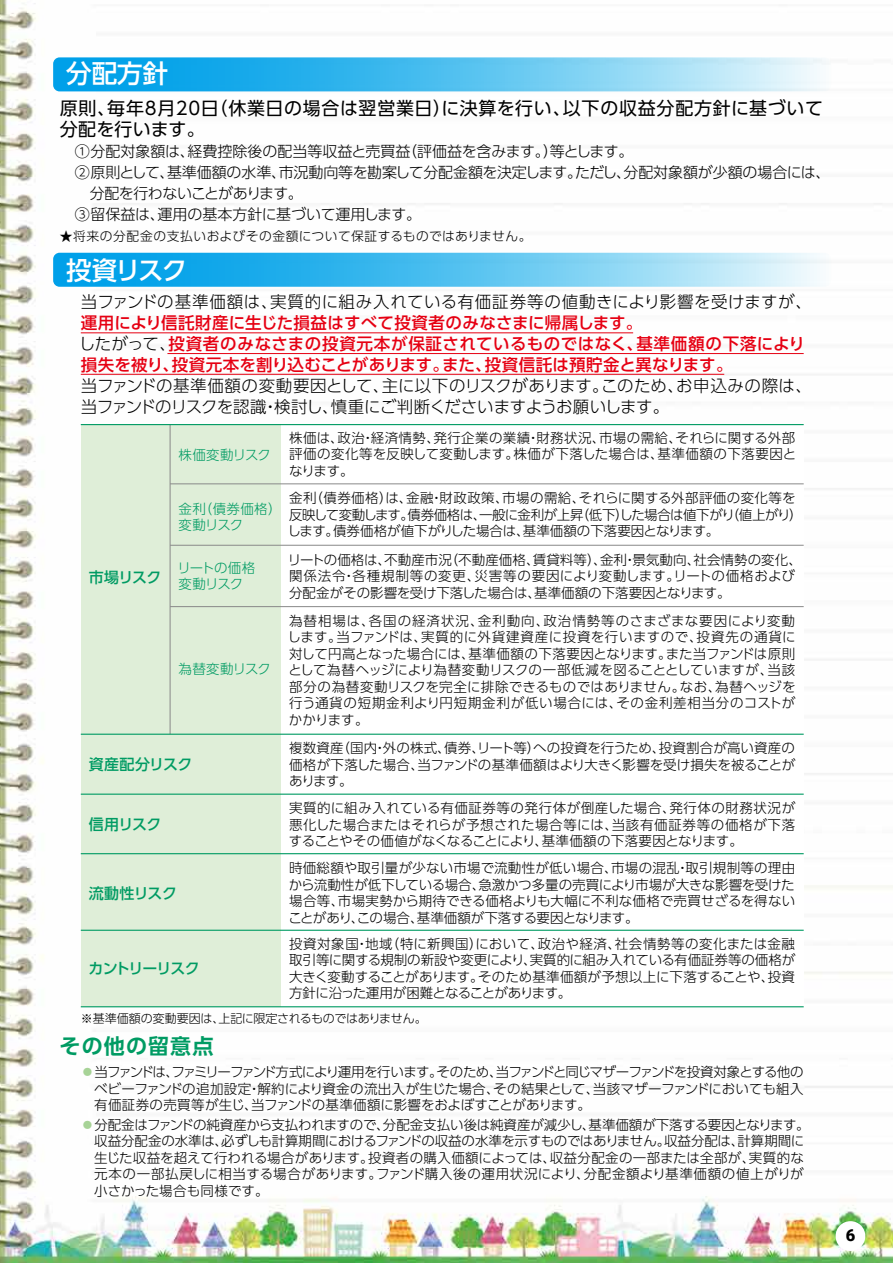
<style>
.page{position:relative;width:893px;height:1263px;background:#fff}
.page>*{position:absolute;margin:0;border:0;box-sizing:border-box;transform-origin:0 0}
.t1{font:500 25.5px "UD Shin Go Pro";color:#fff}
.t2{font:700 21px "UD Shin Go Pro De";letter-spacing:.055em;color:#009b63}
.t3{font:18px/21px "UD Shin Go Pro";letter-spacing:.04em;color:#000}
.t4{font:500 16.5px/21px "UD Shin Go Pro";letter-spacing:.02em;color:#e60012}
.t5{font:300 16.5px/21px "UD Shin Go Pro";letter-spacing:-.015em;color:#000}
.t6{font:300 16.5px "UD Shin Go Pro";letter-spacing:.035em;color:#000}
.t7{font:900 16.5px "Roboto";color:#000}
.t8{font:300 15px "UD Shin Go Pro";letter-spacing:-.005em;color:#000}
.t9{font:500 15px "UD Shin Go Pro";letter-spacing:-.05em;color:#009b63}
.t10{font:300 15px "UD Shin Go Pro";letter-spacing:-.04em;color:#000}
.t11{font:500 15px "UD Shin Go Pro";letter-spacing:-.01em;color:#009b63}
.t12{font:300 13.5px/16.5px "UD Shin Go Pro";color:#000;text-align:justify}
.t13{font:300 13.5px/16.5px "UD Shin Go Pro";letter-spacing:-.025em;color:#000}
.t14{font:300 13.5px "UD Shin Go Pro";letter-spacing:-.02em;color:#009b63}
.t15{font:300 13.5px/16.5px "UD Shin Go Pro";letter-spacing:.025em;color:#009b63}
.t16{font:300 13.5px/16.5px "UD Shin Go Pro";letter-spacing:-.055em;color:#009b63}
.t17{font:300 12.75px "UD Shin Go Pro";letter-spacing:.04em;color:#000}
.t18{font:300 12px "UD Shin Go Pro";letter-spacing:-.02em;color:#000}
.s1{font-weight:300;color:#000}
.s2{font-weight:400;color:#a7d397}
</style>
<div class="page">
<img style="left:0;top:0;width:893px;height:1263px">
<svg style="left:53px;top:57px;width:778px;height:34px;background:#5ec4f0"></svg>
<svg style="left:53px;top:253px;width:778px;height:34px;background:#5dc4f0"></svg>
<div style="left:82px;top:424px;width:721px;height:583px;background:#fff"></div>
<div style="left:81px;top:425px;width:200px;height:582px;background:#dfeed8"></div>
<hr style="left:170px;top:483px;width:634px;height:1px;background:#898989">
<hr style="left:170px;top:545px;width:634px;height:1px;background:#898989">
<hr style="left:170px;top:606px;width:634px;height:1px;background:#898989">
<hr style="left:81px;top:794px;width:723px;height:1px;background:#009b63">
<hr style="left:81px;top:853px;width:723px;height:1px;background:#009b63">
<hr style="left:81px;top:930px;width:723px;height:1px;background:#009b63">
<hr style="left:81px;top:1006px;width:723px;height:1px;background:#009b63">
<hr style="left:170px;top:425px;width:1px;height:309px;background:#898989">
<hr style="left:167px;top:353px;width:637px;height:1px;background:#e60012">
<hr style="left:81px;top:333px;width:552px;height:1px;background:#e60012">
<hr style="left:81px;top:374px;width:643px;height:1px;background:#e60012">
<hr style="left:81px;top:734px;width:723px;height:1px;background:#009b63">
<hr style="left:81px;top:424px;width:723px;height:1px;background:#009b63">
<div style="left:836px;top:1221px;width:29px;height:30px;background:#fff;border-radius:50%"></div>
<h1 class="t1" style="left:66px;top:53px;width:103px">分配方針</h1>
<h3 class="t3" style="left:60px;top:97px;width:765px">原則、毎年8月20日（休業日の場合は翌営業日）に決算を行い、以下の収益分配方針に基づいて分配を行います。</h3>
<p class="t8" style="left:75px;top:139px;width:560px">①分配対象額は、経費控除後の配当等収益と売買益（評価益を含みます。）等とします。</p>
<p class="t8" style="left:75px;top:160px;width:757px">②原則として、基準価額の水準、市況動向等を勘案して分配金額を決定します。ただし、分配対象額が少額の場合には、</p>
<p class="t10" style="left:90px;top:181px;width:215px">分配を行わないことがあります。</p>
<p class="t8" style="left:75px;top:202px;width:348px">③留保益は、運用の基本方針に基づいて運用します。</p>
<p class="t17" style="left:60px;top:226px;width:473px">★将来の分配金の支払いおよびその金額について保証するものではありません。</p>
<h1 class="t1" style="left:66px;top:249px;width:123px">投資リスク</h1>
<p class="t6" style="left:81px;top:288px;width:733px">当ファンドの基準価額は、実質的に組み入れている有価証券等の値動きにより影響を受けますが、</p>
<p class="t4" style="left:79px;top:312px;width:728px">運用により信託財産に生じた損益はすべて投資者のみなさまに帰属します。<br><span class="s1">したがって、</span>投資者のみなさまの投資元本が保証されているものではなく、基準価額の下落により損失を被り、投資元本を割り込むことがあります。また、投資信託は預貯金と異なります。</p>
<p class="t5" style="left:81px;top:375px;width:733px">当ファンドの基準価額の変動要因として、主に以下のリスクがあります。このため、お申込みの際は、当ファンドのリスクを認識・検討し、慎重にご判断くださいますようお願いします。</p>
<p class="t9" style="left:89px;top:565px;width:74px">市場リスク</p>
<p class="t14" style="left:179px;top:444px;width:94px">株価変動リスク</p>
<p class="t15" style="left:179px;top:500px;width:104px">金利（債券価格）変動リスク</p>
<p class="t16" style="left:177px;top:559px;width:79px">リートの価格変動リスク</p>
<p class="t14" style="left:179px;top:658px;width:94px">為替変動リスク</p>
<p class="t11" style="left:89px;top:752px;width:105px">資産配分リスク</p>
<p class="t9" style="left:89px;top:812px;width:74px">信用リスク</p>
<p class="t9" style="left:89px;top:881px;width:90px">流動性リスク</p>
<p class="t9" style="left:88px;top:956px;width:113px">カントリーリスク</p>
<p class="t12" style="left:289px;top:429px;width:509px">株価は、政治・経済情勢、発行企業の業績・財務状況、市場の需給、それらに関する外部評価の変化等を反映して変動します。株価が下落した場合は、基準価額の下落要因となります。</p>
<p class="t13" style="left:288px;top:489px;width:516px">金利（債券価格）は、金融・財政政策、市場の需給、それらに関する外部評価の変化等を反映して変動します。債券価格は、一般に金利が上昇（低下）した場合は値下がり（値上がり）します。債券価格が値下がりした場合は、基準価額の下落要因となります。</p>
<p class="t12" style="left:288px;top:551px;width:515px;text-align:left">リートの価格は、不動産市況（不動産価格、賃貸料等）、金利・景気動向、社会情勢の変化、関係法令・各種規制等の変更、災害等の要因により変動します。リートの価格および分配金がその影響を受け下落した場合は、基準価額の下落要因となります。</p>
<p class="t12" style="left:288px;top:612px;width:510px">為替相場は、各国の経済状況、金利動向、政治情勢等のさまざまな要因により変動します。当ファンドは、実質的に外貨建資産に投資を行いますので、投資先の通貨に対して円高となった場合には、基準価額の下落要因となります。また当ファンドは原則として為替ヘッジにより為替変動リスクの一部低減を図ることとしていますが、当該部分の為替変動リスクを完全に排除できるものではありません。なお、為替ヘッジを行う通貨の短期金利より円短期金利が低い場合には、その金利差相当分のコストがかかります。</p>
<p class="t12" style="left:289px;top:739px;width:508px">複数資産（国内・外の株式、債券、リート等）への投資を行うため、投資割合が高い資産の価格が下落した場合、当ファンドの基準価額はより大きく影響を受け損失を被ることがあります。</p>
<p class="t12" style="left:289px;top:800px;width:508px">実質的に組み入れている有価証券等の発行体が倒産した場合、発行体の財務状況が悪化した場合またはそれらが予想された場合等には、当該有価証券等の価格が下落することやその価値がなくなることにより、基準価額の下落要因となります。</p>
<p class="t12" style="left:288px;top:859px;width:508px">時価総額や取引量が少ない市場で流動性が低い場合、市場の混乱・取引規制等の理由から流動性が低下している場合、急激かつ多量の売買により市場が大きな影響を受けた場合等、市場実勢から期待できる価格よりも大幅に不利な価格で売買せざるを得ないことがあり、この場合、基準価額が下落する要因となります。</p>
<p class="t12" style="left:289px;top:935px;width:508px">投資対象国・地域（特に新興国）において、政治や経済、社会情勢等の変化または金融取引等に関する規制の新設や変更により、実質的に組み入れている有価証券等の価格が大きく変動することがあります。そのため基準価額が予想以上に下落することや、投資方針に沿った運用が困難となることがあります。</p>
<p class="t18" style="left:81px;top:1009px;width:347px">※基準価額の変動要因は、上記に限定されるものではありません。</p>
<h2 class="t2" style="left:60px;top:1029px;width:155px">その他の留意点</h2>
<p class="t12" style="left:94px;top:1063px;width:711px;text-indent:-14px"><span class="s2">●</span>当ファンドは、ファミリーファンド方式により運用を行います。そのため、当ファンドと同じマザーファンドを投資対象とする他のベビーファンドの追加設定・解約により資金の流出入が生じた場合、その結果として、当該マザーファンドにおいても組入有価証券の売買等が生じ、当ファンドの基準価額に影響をおよぼすことがあります。</p>
<p class="t12" style="left:94px;top:1116px;width:717px;text-align:left;text-indent:-14px"><span class="s2">●</span>分配金はファンドの純資産から支払われますので、分配金支払い後は純資産が減少し、基準価額が下落する要因となります。収益分配金の水準は、必ずしも計算期間におけるファンドの収益の水準を示すものではありません。収益分配は、計算期間に生じた収益を超えて行われる場合があります。投資者の購入価額によっては、収益分配金の一部または全部が、実質的な元本の一部払戻しに相当する場合があります。ファンド購入後の運用状況により、分配金額より基準価額の値上がりが小さかった場合も同様です。</p>
<p class="t7" style="left:846px;top:1224px;width:11px">6</p>
</div>
